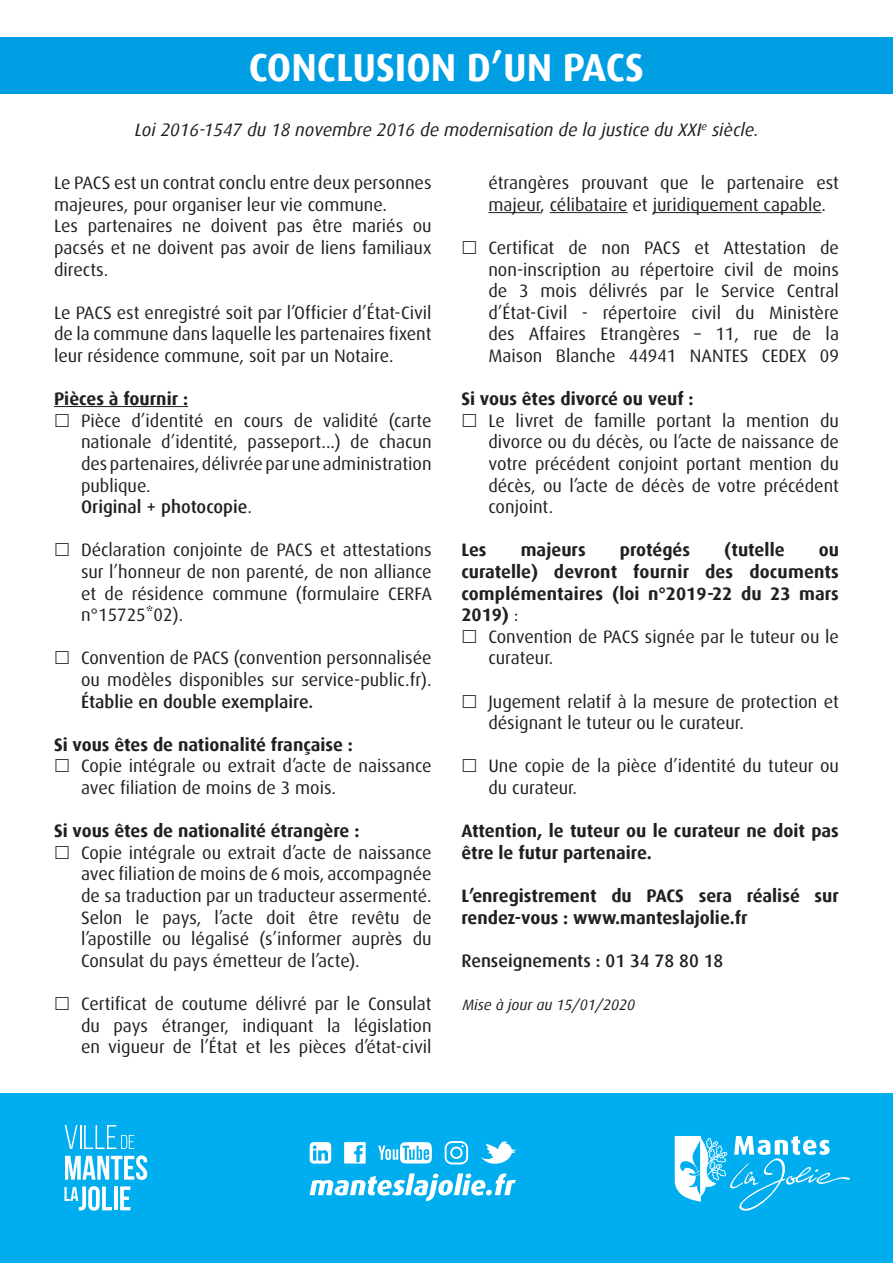
<style>
.page{position:relative;width:893px;height:1263px;background:#fff}
.page>*{position:absolute;margin:0;border:0;box-sizing:border-box;transform-origin:0 0}
.t1{font:700 39px "Dax";color:#fff}
.t2{font:18px/21.6px "Dax";color:#231f20;text-align:justify}
.t3{font:700 18px/21.6px "Dax";color:#231f20}
.t4{font:italic 18px "Dax";color:#231f20}
.Style_de_paragraphe{font:500 18px "Dax";color:#231f20}
.t5{font:italic 15px "Dax";color:#231f20}
.s1{font-weight:400}
.s2{font-weight:500}
</style>
<div class="page">
<hr style="left:54px;top:406px;width:134px;height:1px;background:#231f20">
<hr style="left:488px;top:212px;width:52px;height:1px;background:#231f20">
<hr style="left:550px;top:212px;width:78px;height:1px;background:#231f20">
<hr style="left:653px;top:212px;width:169px;height:1px;background:#231f20">
<div style="left:0;top:37px;width:893px;height:57px;background:#009fe3"></div>
<div style="left:1px;top:1094px;width:892px;height:169px;background:#00aeef"></div>
<svg style="left:675px;top:1136px;width:175px;height:75px"></svg>
<svg style="left:65px;top:1125px;width:69px;height:24px"></svg>
<svg style="left:65px;top:1155px;width:82px;height:25px"></svg>
<svg style="left:64px;top:1186px;width:48px;height:24px"></svg>
<hr style="left:114px;top:1186px;width:3px;height:24px;background:#fff">
<svg style="left:120px;top:1186px;width:10px;height:24px"></svg>
<svg style="left:344px;top:1142px;width:22px;height:21px"></svg>
<svg style="left:378px;top:1142px;width:54px;height:21px"></svg>
<svg style="left:310px;top:1142px;width:21px;height:21px"></svg>
<svg style="left:445px;top:1141px;width:23px;height:23px"></svg>
<svg style="left:310px;top:1173px;width:206px;height:28px"></svg>
<svg style="left:481px;top:1141px;width:35px;height:23px"></svg>
<p class="t1" style="left:249px;top:46px;width:396px">CONCLUSION D’UN PACS</p>
<p class="t4" style="left:135px;top:120px;width:626px">Loi 2016-1547 du 18 novembre 2016 de modernisation de la justice du XXI<sup>e</sup> siècle.</p>
<p class="t2" style="left:54px;top:172px;width:379px">Le PACS est un contrat conclu entre deux personnes majeures, pour organiser leur vie commune.</p>
<p class="t2" style="left:54px;top:215px;width:379px">Les partenaires ne doivent pas être mariés ou pacsés et ne doivent pas avoir de liens familiaux directs.</p>
<p class="t2" style="left:54px;top:301px;width:379px">Le PACS est enregistré soit par l’Officier d’État-Civil de la commune dans laquelle les partenaires fixent leur résidence commune, soit par un Notaire.</p>
<p class="t3" style="left:54px;top:388px;width:136px">Pièces à fournir :</p>
<p class="t2" style="left:81px;top:409px;width:352px">Pièce d’identité en cours de validité (carte nationale d’identité, passeport...) de chacun des partenaires, délivrée par une administration publique.</p>
<p class="Style_de_paragraphe" style="left:81px;top:497px;width:172px">Original + photocopie<span class="s1">.</span></p>
<p class="t2" style="left:81px;top:539px;width:352px">Déclaration conjointe de PACS et attestations sur l’honneur de non parenté, de non alliance et de résidence commune (formulaire CERFA n°15725*02).</p>
<p class="t2" style="left:81px;top:647px;width:352px">Convention de PACS (convention personnalisée ou modèles disponibles sur service-public.fr).<br><span class="s2">Établie en double exemplaire.</span></p>
<p class="t3" style="left:54px;top:734px;width:301px">Si vous êtes de nationalité française :</p>
<p class="t2" style="left:81px;top:755px;width:352px">Copie intégrale ou extrait d’acte de naissance avec filiation de moins de 3 mois.</p>
<p class="t3" style="left:54px;top:820px;width:307px">Si vous êtes de nationalité étrangère :</p>
<p class="t2" style="left:81px;top:841px;width:352px">Copie intégrale ou extrait d’acte de naissance avec filiation de moins de 6 mois, accompagnée de sa traduction par un traducteur assermenté.<br>Selon le pays, l’acte doit être revêtu de l’apostille ou légalisé (s’informer auprès du Consulat du pays émetteur de l’acte).</p>
<p class="t2" style="left:81px;top:992px;width:352px">Certificat de coutume délivré par le Consulat du pays étranger, indiquant la législation en vigueur de l’État et les pièces d’état-civil</p>
<p class="t2" style="left:488px;top:172px;width:352px">étrangères prouvant que le partenaire est majeur, célibataire et juridiquement capable.</p>
<p class="t2" style="left:488px;top:236px;width:352px">Certificat de non PACS et Attestation de non-inscription au répertoire civil de moins de 3 mois délivrés par le Service Central d’État-Civil - répertoire civil du Ministère des Affaires Etrangères – 11, rue de la Maison Blanche 44941 NANTES CEDEX 09</p>
<p class="t3" style="left:461px;top:388px;width:234px">Si vous êtes divorcé ou veuf :</p>
<p class="t2" style="left:488px;top:409px;width:352px">Le livret de famille portant la mention du divorce ou du décès, ou l’acte de naissance de votre précédent conjoint portant mention du décès, ou l’acte de décès de votre précédent conjoint.</p>
<p class="t3" style="left:461px;top:539px;width:27px">Les</p>
<p class="t3" style="left:521px;top:539px;width:67px">majeurs</p>
<p class="t3" style="left:620px;top:539px;width:72px">protégés</p>
<p class="t3" style="left:724px;top:539px;width:62px">(tutelle</p>
<p class="t3" style="left:461px;top:539px;width:379px;text-align:justify;text-indent:357px">ou curatelle) devront fournir des documents complémentaires (loi n°2019-22 du 23 mars 2019) <span class="s1">:</span></p>
<p class="t2" style="left:488px;top:625px;width:352px">Convention de PACS signée par le tuteur ou le curateur.</p>
<p class="t2" style="left:488px;top:690px;width:352px">Jugement relatif à la mesure de protection et désignant le tuteur ou le curateur.</p>
<p class="t2" style="left:488px;top:755px;width:352px">Une copie de la pièce d’identité du tuteur ou du curateur.</p>
<p class="t3" style="left:461px;top:820px;width:379px">Attention, le tuteur ou le curateur ne doit pas être le futur partenaire.</p>
<p class="t3" style="left:461px;top:885px;width:379px">L’enregistrement du PACS sera réalisé sur rendez-vous : www.manteslajolie.fr</p>
<p class="Style_de_paragraphe" style="left:461px;top:950px;width:264px">Renseignements : 01 34 78 80 18</p>
<p class="t5" style="left:462px;top:996px;width:174px">Mise à jour au 15/01/2020</p>
</div>
